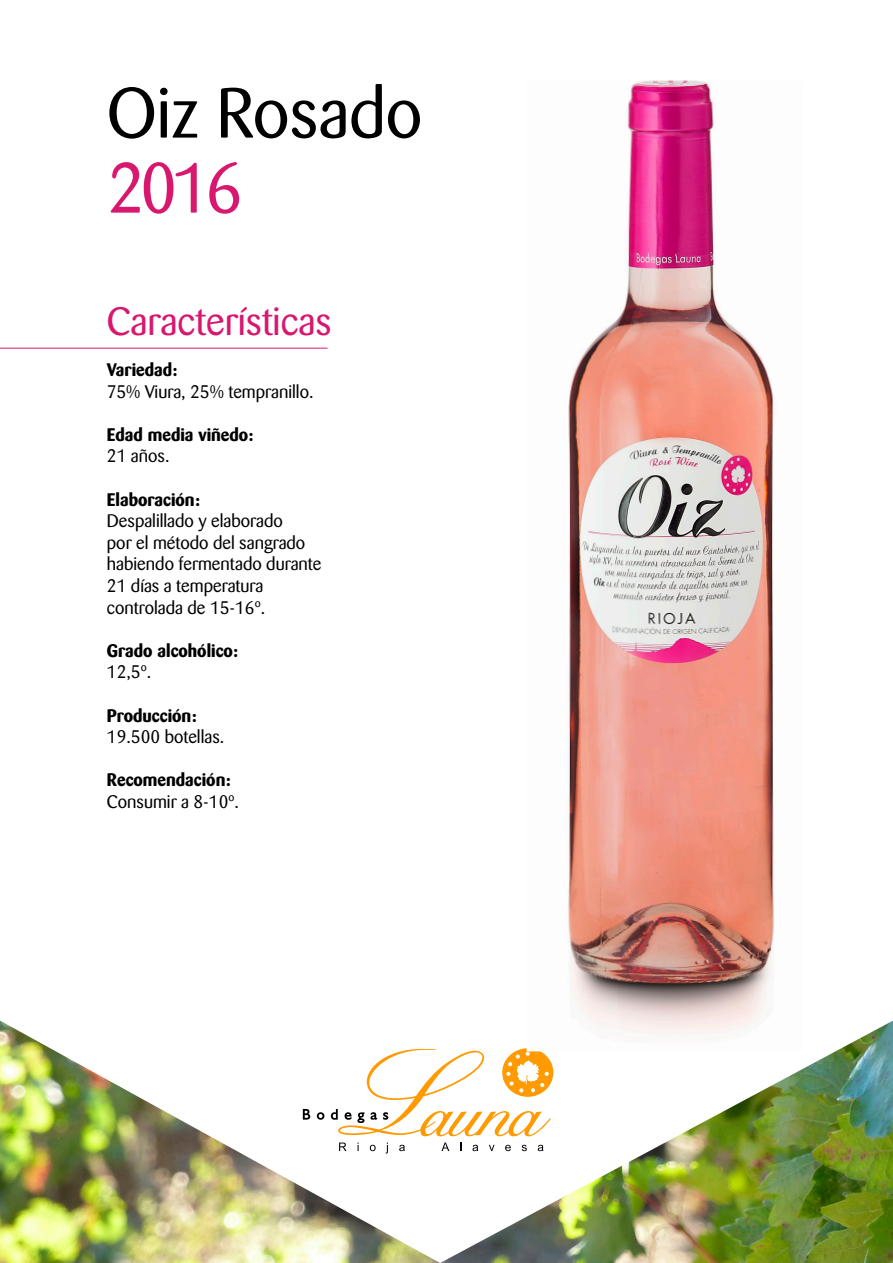
<style>
.page{position:relative;width:893px;height:1263px;background:#fff}
.page>*{position:absolute;margin:0;border:0;box-sizing:border-box;transform-origin:0 0}
.t1{font:70.05px "Barmeno";color:#000}
.t2{font:70.05px "Barmeno";color:#d8186f}
.t3{font:39px "Barmeno";color:#d8186f}
.t4{font:18px/21.6px "Barmeno";color:#000}
.t5{font:700 18px "Barmeno";color:#000}
</style>
<div class="page">
<hr style="left:0;top:348px;width:327px;height:1px;background:#d8186f">
<img style="left:568px;top:81px;width:206px;height:939px">
<img style="left:0;top:1020px;width:893px;height:243px">
<h1 class="t1" style="left:107px;top:73px;width:317px">Oiz Rosado</h1>
<h1 class="t2" style="left:107px;top:148px;width:138px">2016</h1>
<h2 class="t3" style="left:107px;top:299px;width:226px">Características</h2>
<p class="t5" style="left:107px;top:359px;width:72px">Variedad:</p>
<p class="t4" style="left:107px;top:381px;width:208px">75% Viura, 25% tempranillo.</p>
<p class="t5" style="left:107px;top:424px;width:148px">Edad media viñedo:</p>
<p class="t4" style="left:107px;top:445px;width:64px">21 años.</p>
<p class="t5" style="left:107px;top:488px;width:95px">Elaboración:</p>
<p class="t4" style="left:107px;top:510px;width:216px">Despalillado y elaborado<br>por el método del sangrado habiendo fermentado durante<br>21 días a temperatura controlada de 15-16º.</p>
<p class="t5" style="left:107px;top:640px;width:133px">Grado alcohólico:</p>
<p class="t4" style="left:107px;top:661px;width:46px">12,5º.</p>
<p class="t5" style="left:107px;top:704px;width:91px">Producción:</p>
<p class="t4" style="left:107px;top:726px;width:119px">19.500 botellas.</p>
<p class="t5" style="left:107px;top:769px;width:125px">Recomendación:</p>
<p class="t4" style="left:107px;top:791px;width:134px">Consumir a 8-10º.</p>
</div>
